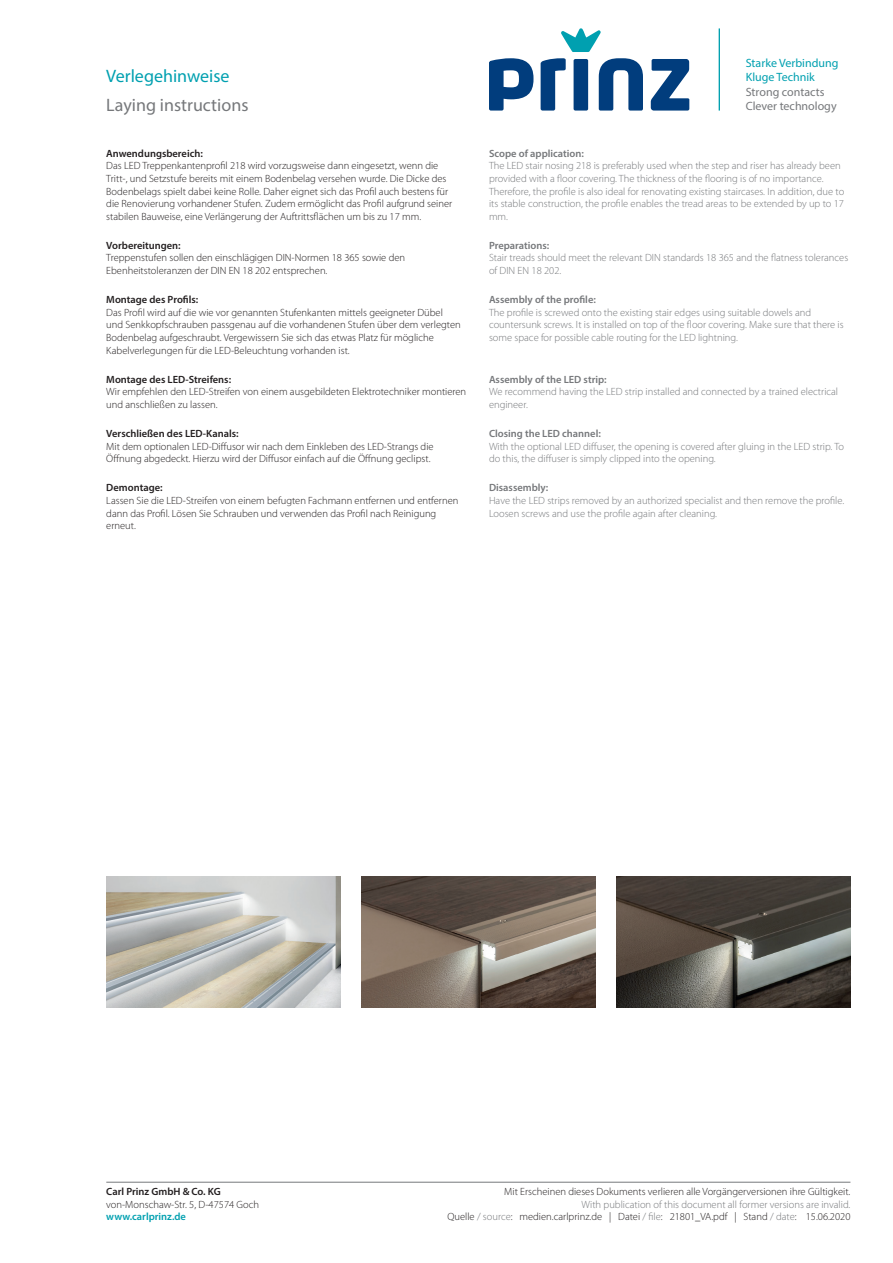
<style>
.page{position:relative;width:893px;height:1263px;background:#fff}
.page>*{position:absolute;margin:0;border:0;box-sizing:border-box;transform-origin:0 0}
.t1{font:18px "Myriad Pro";color:#76787b}
.t2{font:18px "Myriad Pro";color:#00a0b0}
.t3{font:12px/14.4px "Myriad Pro";color:#76787b}
.t4{font:12px/14.4px "Myriad Pro";color:#00a0b0}
.t5{font:300 10.5px/12.6px "Myriad Pro";color:#231f20}
.t6{font:300 10.5px/12.6px "Myriad Pro";color:#76787b}
.t7{font:600 10.5px "Myriad Pro";color:#231f20}
.t8{font:600 10.5px "Myriad Pro";color:#76787b}
.t9{font:600 10.5px "Myriad Pro";color:#00a0b0}
.s1{color:#231f20}
</style>
<div class="page">
<svg style="left:489px;top:58px;width:44px;height:53px"></svg>
<svg style="left:541px;top:58px;width:25px;height:53px"></svg>
<div style="left:574px;top:59px;width:14px;height:52px;background:#013d7d;border-radius:2px"></div>
<svg style="left:599px;top:58px;width:44px;height:53px"></svg>
<svg style="left:651px;top:59px;width:38px;height:52px"></svg>
<svg style="left:561px;top:28px;width:40px;height:24px"></svg>
<hr style="left:719px;top:28px;width:1px;height:83px;background:#00a0b0">
<hr style="left:106px;top:1182px;width:744px;height:1px;background:#76787b">
<img style="left:106px;top:876px;width:234px;height:131px">
<img style="left:361px;top:876px;width:234px;height:131px">
<img style="left:617px;top:876px;width:233px;height:131px">
<h1 class="t2" style="left:106px;top:65px;width:125px">Verlegehinweise</h1>
<h1 class="t1" style="left:106px;top:93px;width:144px">Laying instructions</h1>
<p class="t7" style="left:106px;top:146px;width:98px">Anwendungsbereich:</p>
<p class="t5" style="left:106px;top:160px;width:347px">Das LED Treppenkantenprofil 218 wird vorzugsweise dann eingesetzt, wenn die Tritt-, und Setzstufe bereits mit einem Bodenbelag versehen wurde. Die Dicke des Bodenbelags spielt dabei keine Rolle. Daher eignet sich das Profil auch bestens für die Renovierung vorhandener Stufen. Zudem ermöglicht das Profil aufgrund seiner stabilen Bauweise, eine Verlängerung der Auftrittsflächen um bis zu 17 mm.</p>
<p class="t7" style="left:106px;top:239px;width:76px">Vorbereitungen:</p>
<p class="t5" style="left:106px;top:252px;width:300px">Treppenstufen sollen den einschlägigen DIN-Normen 18 365 sowie den<br>Ebenheitstoleranzen der DIN EN 18 202 entsprechen.</p>
<p class="t7" style="left:106px;top:293px;width:94px">Montage des Profils:</p>
<p class="t5" style="left:106px;top:306px;width:356px">Das Profil wird auf die wie vor genannten Stufenkanten mittels geeigneter Dübel und Senkkopfschrauben passgenau auf die vorhandenen Stufen über dem verlegten Bodenbelag aufgeschraubt. Vergewissern Sie sich das etwas Platz für mögliche Kabelverlegungen für die LED-Beleuchtung vorhanden ist.</p>
<p class="t7" style="left:106px;top:373px;width:126px">Montage des LED-Streifens:</p>
<p class="t5" style="left:106px;top:386px;width:361px">Wir empfehlen den LED-Streifen von einem ausgebildeten Elektrotechniker montieren und anschließen zu lassen.</p>
<p class="t7" style="left:106px;top:427px;width:134px">Verschließen des LED-Kanals:</p>
<p class="t5" style="left:106px;top:440px;width:329px">Mit dem optionalen LED-Diffusor wir nach dem Einkleben des LED-Strangs die<br>Öffnung abgedeckt. Hierzu wird der Diffusor einfach auf die Öffnung geclipst.</p>
<p class="t7" style="left:106px;top:481px;width:58px">Demontage:</p>
<p class="t5" style="left:106px;top:494px;width:354px">Lassen Sie die LED-Streifen von einem befugten Fachmann entfernen und entfernen dann das Profil. Lösen Sie Schrauben und verwenden das Profil nach Reinigung erneut.</p>
<p class="t4" style="left:746px;top:55px;width:94px">Starke Verbindung<br>Kluge Technik</p>
<p class="t3" style="left:746px;top:84px;width:92px">Strong contacts<br>Clever technology</p>
<p class="t8" style="left:489px;top:146px;width:97px">Scope of application:</p>
<p class="t6" style="left:489px;top:160px;width:357px">The LED stair nosing 218 is preferably used when the step and riser has already been provided with a floor covering. The thickness of the flooring is of no importance.<br>Therefore, the profile is also ideal for renovating existing staircases. In addition, due to its stable construction, the profile enables the tread areas to be extended by up to 17 mm.</p>
<p class="t8" style="left:489px;top:239px;width:62px">Preparations:</p>
<p class="t6" style="left:489px;top:252px;width:361px">Stair treads should meet the relevant DIN standards 18 365 and the flatness tolerances of DIN EN 18 202.</p>
<p class="t8" style="left:489px;top:293px;width:108px">Assembly of the profile:</p>
<p class="t6" style="left:489px;top:306px;width:356px">The profile is screwed onto the existing stair edges using suitable dowels and countersunk screws. It is installed on top of the floor covering. Make sure that there is some space for possible cable routing for the LED lightning.</p>
<p class="t8" style="left:489px;top:373px;width:119px">Assembly of the LED strip:</p>
<p class="t6" style="left:489px;top:386px;width:351px">We recommend having the LED strip installed and connected by a trained electrical engineer.</p>
<p class="t8" style="left:489px;top:427px;width:113px">Closing the LED channel:</p>
<p class="t6" style="left:489px;top:440px;width:357px">With the optional LED diffuser, the opening is covered after gluing in the LED strip. To do this, the diffuser is simply clipped into the opening.</p>
<p class="t8" style="left:489px;top:481px;width:61px">Disassembly:</p>
<p class="t6" style="left:489px;top:494px;width:357px">Have the LED strips removed by an authorized specialist and then remove the profile.<br>Loosen screws and use the profile again after cleaning.</p>
<p class="t7" style="left:106px;top:1185px;width:116px">Carl Prinz GmbH &amp; Co. KG</p>
<p class="t5" style="left:106px;top:1198px;width:154px">von-Monschaw-Str. 5, D-47574 Goch</p>
<p class="t9" style="left:106px;top:1210px;width:81px">www.carlprinz.de</p>
<p class="t5" style="left:504px;top:1185px;width:348px">Mit Erscheinen dieses Dokuments verlieren alle Vorgängerversionen ihre Gültigkeit.</p>
<p class="t6" style="left:447px;top:1198px;width:404px;text-align:right">With publication of this document all former versions are invalid.<br><span class="s1">Quelle</span> / source<span class="s1">: medien.carlprinz.de | Datei</span> / file<span class="s1">: 21801_VA.pdf | Stand</span> / date<span class="s1">: 15.06.2020</span></p>
</div>
